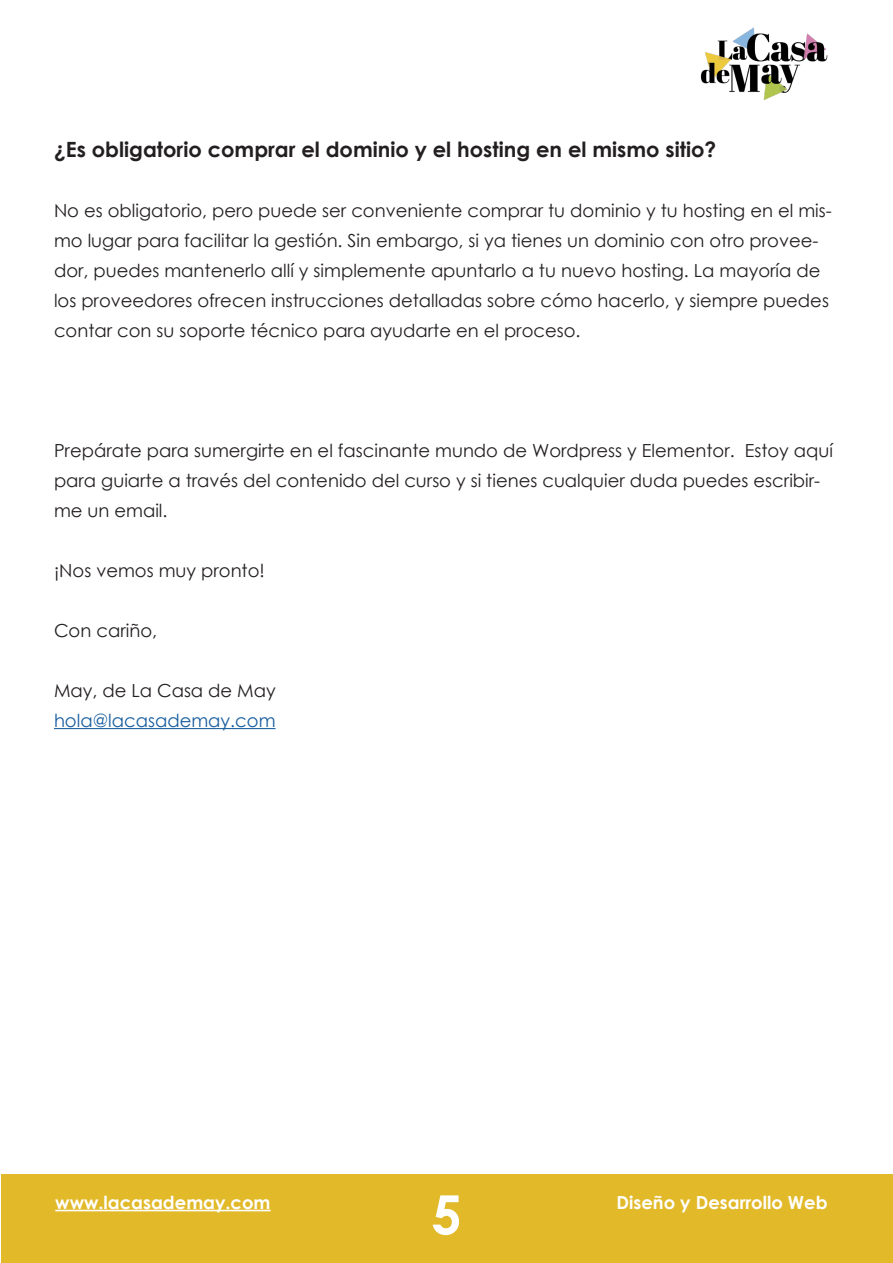
<style>
.page{position:relative;width:893px;height:1263px;background:#fff}
.page>*{position:absolute;margin:0;border:0;box-sizing:border-box;transform-origin:0 0}
.t1{font:700 54px "Century Gothic";color:#fff}
.SUBTITULOS{font:700 21px "Century Gothic";color:#231f20}
.TEXTO_COMUN{font:18px/30px "Century Gothic";color:#231f20}
.t2{font:700 18px "Century Gothic";color:#fff}
.TEXTO_COMUN-2{font:18px "Century Gothic";color:#175d9e}
</style>
<div class="page">
<div style="left:1px;top:1174px;width:892px;height:89px;background:#e1b929"></div>
<img style="left:700px;top:27px;width:128px;height:73px">
<hr style="left:55px;top:1210px;width:216px;height:1px;background:#fff">
<hr style="left:54px;top:728px;width:222px;height:1px;background:#175d9e">
<p class="SUBTITULOS" style="left:54px;top:133px;width:664px">¿Es obligatorio comprar el dominio y el hosting en el mismo sitio?</p>
<p class="TEXTO_COMUN" style="left:54px;top:195px;width:779px">No es obligatorio, pero puede ser conveniente comprar tu dominio y tu hosting en el mis&shy;mo lugar para facilitar la gestión. Sin embargo, si ya tienes un dominio con otro provee&shy;dor, puedes mantenerlo allí y simplemente apuntarlo a tu nuevo hosting. La mayoría de los proveedores ofrecen instrucciones detalladas sobre cómo hacerlo, y siempre puedes contar con su soporte técnico para ayudarte en el proceso.</p>
<p class="TEXTO_COMUN" style="left:54px;top:435px;width:780px">Prepárate para sumergirte en el fascinante mundo de Wordpress y Elementor. Estoy aquí para guiarte a través del contenido del curso y si tienes cualquier duda puedes escribir&shy;me un email.</p>
<p class="TEXTO_COMUN" style="left:54px;top:555px;width:212px">¡Nos vemos muy pronto!</p>
<p class="TEXTO_COMUN" style="left:54px;top:615px;width:105px">Con cariño,</p>
<p class="TEXTO_COMUN" style="left:54px;top:675px;width:223px">May, de La Casa de May</p>
<p class="TEXTO_COMUN-2" style="left:54px;top:708px;width:223px">hola@lacasademay.com</p>
<p class="t2" style="left:55px;top:1189px;width:217px">www.lacasademay.com</p>
<p class="t2" style="left:617px;top:1189px;width:212px">Diseño y Desarrollo Web</p>
<h1 class="t1" style="left:431px;top:1173px;width:32px">5</h1>
</div>
